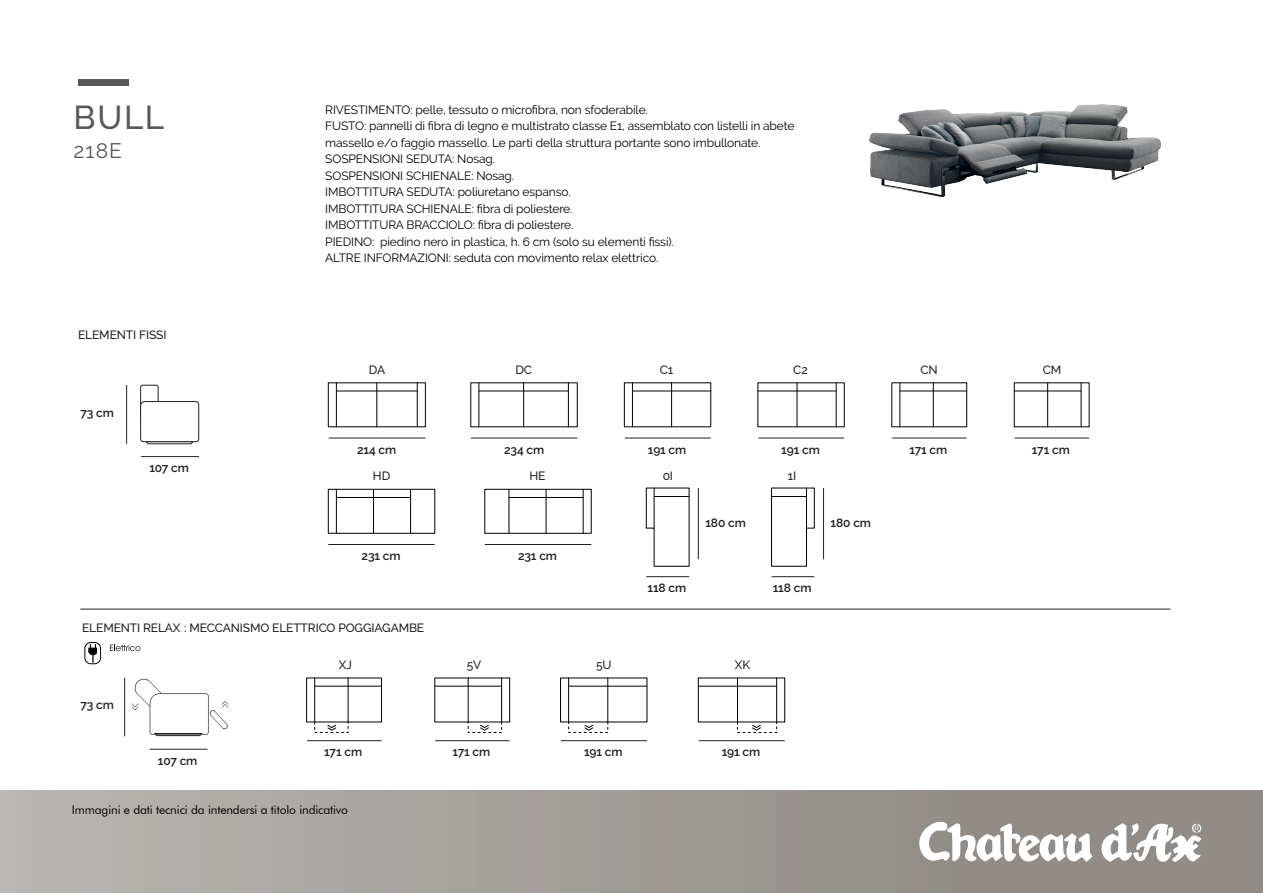
<style>
.page{position:relative;width:1263px;height:893px;background:#fff}
.page>*{position:absolute;margin:0;border:0;box-sizing:border-box;transform-origin:0 0}
.t1{font:500 33px "Raleway";color:#57585a}
.t2{font:21px "Raleway";color:#57585a}
.t3{font:12px/16.5px "Raleway";letter-spacing:-.01em;color:#000001}
.t4{font:600 12px "Raleway";letter-spacing:-.01em;color:#231f20}
.t5{font:500 12px "Raleway";letter-spacing:-.01em;color:#231f20}
.t6{font:12px "Futura BT";letter-spacing:-.01em;color:#000001}
</style>
<div class="page">
<div style="left:78px;top:79px;width:51px;height:6px;background:#57585a"></div>
<div style="left:0;top:790px;width:1263px;height:103px;background:linear-gradient(to right,#b7b4b1,#8a847f)"></div>
<div style="left:140px;top:385px;width:18px;height:35px;border:1px solid #231f20;border-radius:2px"></div>
<hr style="left:126px;top:385px;width:1px;height:59px;background:#231f20">
<hr style="left:141px;top:456px;width:58px;height:1px;background:#231f20">
<hr style="left:329px;top:438px;width:96px;height:1px;background:#231f20">
<hr style="left:471px;top:438px;width:106px;height:1px;background:#231f20">
<svg style="left:140px;top:401px;width:59px;height:43px"></svg>
<svg style="left:919px;top:821px;width:173px;height:42px"></svg>
<svg style="left:1101px;top:823px;width:100px;height:39px"></svg>
<div style="left:328px;top:383px;width:98px;height:44px;border:1px solid #000001"></div>
<hr style="left:336px;top:383px;width:1px;height:44px;background:#000001">
<hr style="left:417px;top:383px;width:1px;height:44px;background:#000001">
<hr style="left:336px;top:391px;width:81px;height:1px;background:#000001">
<hr style="left:377px;top:383px;width:1px;height:44px;background:#000001">
<hr style="left:561px;top:740px;width:86px;height:1px;background:#231f20">
<hr style="left:568px;top:678px;width:1px;height:44px;background:#000001">
<hr style="left:569px;top:686px;width:78px;height:1px;background:#000001">
<hr style="left:607px;top:678px;width:1px;height:44px;background:#000001">
<hr style="left:892px;top:438px;width:75px;height:1px;background:#231f20">
<hr style="left:900px;top:383px;width:1px;height:44px;background:#000001">
<hr style="left:900px;top:391px;width:67px;height:1px;background:#000001">
<hr style="left:933px;top:383px;width:1px;height:44px;background:#000001">
<hr style="left:307px;top:740px;width:74px;height:1px;background:#231f20">
<div style="left:306px;top:678px;width:76px;height:44px;border:1px solid #000001"></div>
<hr style="left:314px;top:678px;width:1px;height:44px;background:#000001">
<hr style="left:315px;top:686px;width:66px;height:1px;background:#000001">
<hr style="left:348px;top:678px;width:1px;height:44px;background:#000001">
<hr style="left:1015px;top:438px;width:74px;height:1px;background:#231f20">
<hr style="left:1081px;top:383px;width:1px;height:44px;background:#000001">
<hr style="left:1014px;top:391px;width:67px;height:1px;background:#000001">
<hr style="left:1047px;top:383px;width:1px;height:44px;background:#000001">
<hr style="left:758px;top:438px;width:86px;height:1px;background:#231f20">
<hr style="left:836px;top:383px;width:1px;height:44px;background:#000001">
<hr style="left:758px;top:391px;width:78px;height:1px;background:#000001">
<hr style="left:797px;top:383px;width:1px;height:44px;background:#000001">
<hr style="left:625px;top:438px;width:86px;height:1px;background:#231f20">
<hr style="left:632px;top:383px;width:1px;height:44px;background:#000001">
<hr style="left:632px;top:391px;width:79px;height:1px;background:#000001">
<hr style="left:671px;top:383px;width:1px;height:44px;background:#000001">
<hr style="left:646px;top:576px;width:43px;height:1px;background:#231f20">
<hr style="left:568px;top:383px;width:1px;height:44px;background:#000001">
<hr style="left:523px;top:383px;width:1px;height:44px;background:#000001">
<hr style="left:479px;top:383px;width:1px;height:44px;background:#000001">
<hr style="left:479px;top:391px;width:89px;height:1px;background:#000001">
<hr style="left:328px;top:544px;width:107px;height:1px;background:#231f20">
<div style="left:328px;top:489px;width:107px;height:44px;border:1px solid #000001"></div>
<hr style="left:410px;top:489px;width:1px;height:44px;background:#000001">
<hr style="left:373px;top:489px;width:1px;height:44px;background:#000001">
<hr style="left:336px;top:489px;width:1px;height:44px;background:#000001">
<hr style="left:336px;top:497px;width:75px;height:1px;background:#000001">
<hr style="left:485px;top:544px;width:106px;height:1px;background:#231f20">
<div style="left:485px;top:489px;width:106px;height:44px;border:1px solid #000001"></div>
<hr style="left:509px;top:489px;width:1px;height:44px;background:#000001">
<hr style="left:546px;top:489px;width:1px;height:44px;background:#000001">
<hr style="left:583px;top:489px;width:1px;height:44px;background:#000001">
<hr style="left:509px;top:497px;width:74px;height:1px;background:#000001">
<svg style="left:646px;top:488px;width:43px;height:79px"></svg>
<hr style="left:654px;top:488px;width:1px;height:40px;background:#000001">
<hr style="left:698px;top:488px;width:1px;height:71px;background:#231f20">
<hr style="left:771px;top:576px;width:43px;height:1px;background:#231f20">
<svg style="left:771px;top:488px;width:44px;height:79px"></svg>
<hr style="left:806px;top:488px;width:1px;height:40px;background:#000001">
<hr style="left:823px;top:488px;width:1px;height:71px;background:#231f20">
<hr style="left:80px;top:609px;width:1090px;height:1px;background:#231f20">
<hr style="left:124px;top:678px;width:1px;height:58px;background:#231f20">
<hr style="left:150px;top:749px;width:57px;height:1px;background:#231f20">
<svg style="left:110px;top:645px;width:30px;height:6px"></svg>
<img style="left:86px;top:642px;width:11px;height:20px">
<div style="left:84px;top:642px;width:17px;height:22px;border:1px solid #07070a;border-radius:6px"></div>
<img style="left:131px;top:678px;width:98px;height:59px">
<svg style="left:154px;top:733px;width:49px;height:3px"></svg>
<img style="left:869px;top:104px;width:292px;height:93px">
<svg style="left:328px;top:725px;width:8px;height:5px"></svg>
<hr style="left:435px;top:740px;width:75px;height:1px;background:#231f20">
<hr style="left:501px;top:678px;width:1px;height:44px;background:#000001">
<hr style="left:435px;top:686px;width:67px;height:1px;background:#000001">
<hr style="left:468px;top:678px;width:1px;height:44px;background:#000001">
<svg style="left:480px;top:725px;width:9px;height:5px"></svg>
<svg style="left:585px;top:725px;width:8px;height:5px"></svg>
<hr style="left:699px;top:740px;width:86px;height:1px;background:#231f20">
<hr style="left:776px;top:678px;width:1px;height:44px;background:#000001">
<hr style="left:698px;top:686px;width:79px;height:1px;background:#000001">
<hr style="left:737px;top:678px;width:1px;height:44px;background:#000001">
<svg style="left:752px;top:725px;width:9px;height:5px"></svg>
<h1 class="t1" style="left:74px;top:98px;width:92px">BULL</h1>
<h2 class="t2" style="left:74px;top:139px;width:50px">218E</h2>
<p class="t3" style="left:325px;top:101px;width:471px">RIVESTIMENTO: pelle, tessuto o microfibra, non sfoderabile.<br>FUSTO: pannelli di fibra di legno e multistrato classe E1, assemblato con listelli in abete massello e/o faggio massello. Le parti della struttura portante sono imbullonate.<br>SOSPENSIONI SEDUTA: Nosag.<br>SOSPENSIONI SCHIENALE: Nosag.<br>IMBOTTITURA SEDUTA: poliuretano espanso.<br>IMBOTTITURA SCHIENALE: fibra di poliestere.<br>IMBOTTITURA BRACCIOLO: fibra di poliestere.<br>PIEDINO: piedino nero in plastica, h. 6 cm (solo su elementi fissi).<br>ALTRE INFORMAZIONI: seduta con movimento relax elettrico.</p>
<p class="t5" style="left:78px;top:327px;width:90px">ELEMENTI FISSI</p>
<p class="t4" style="left:80px;top:405px;width:35px">73 cm</p>
<p class="t4" style="left:149px;top:461px;width:41px">107 cm</p>
<p class="t5" style="left:369px;top:363px;width:18px">DA</p>
<p class="t5" style="left:515px;top:363px;width:18px">DC</p>
<p class="t4" style="left:357px;top:442px;width:41px">214 cm</p>
<p class="t4" style="left:504px;top:442px;width:42px">234 cm</p>
<p class="t5" style="left:373px;top:469px;width:19px">HD</p>
<p class="t4" style="left:362px;top:549px;width:41px">231 cm</p>
<p class="t5" style="left:529px;top:469px;width:18px">HE</p>
<p class="t4" style="left:518px;top:549px;width:41px">231 cm</p>
<p class="t5" style="left:82px;top:621px;width:344px">ELEMENTI RELAX : MECCANISMO ELETTRICO POGGIAGAMBE</p>
<p class="t4" style="left:80px;top:698px;width:35px">73 cm</p>
<p class="t4" style="left:158px;top:754px;width:41px">107 cm</p>
<p class="t5" style="left:339px;top:658px;width:15px">XJ</p>
<p class="t4" style="left:324px;top:745px;width:39px">171 cm</p>
<p class="t6" style="left:72px;top:803px;width:278px">Immagini e dati tecnici da intendersi a titolo indicativo</p>
<p class="t5" style="left:467px;top:658px;width:16px">5V</p>
<p class="t4" style="left:452px;top:745px;width:39px">171 cm</p>
<p class="t5" style="left:596px;top:658px;width:17px">5U</p>
<p class="t5" style="left:660px;top:363px;width:15px">C1</p>
<p class="t5" style="left:793px;top:363px;width:16px">C2</p>
<p class="t4" style="left:648px;top:442px;width:40px">191 cm</p>
<p class="t4" style="left:781px;top:442px;width:40px">191 cm</p>
<p class="t5" style="left:663px;top:469px;width:12px">0I</p>
<p class="t5" style="left:788px;top:469px;width:10px">1I</p>
<p class="t4" style="left:705px;top:516px;width:42px">180 cm</p>
<p class="t4" style="left:831px;top:516px;width:42px">180 cm</p>
<p class="t4" style="left:647px;top:581px;width:40px">118 cm</p>
<p class="t4" style="left:773px;top:581px;width:40px">118 cm</p>
<p class="t5" style="left:735px;top:658px;width:17px">XK</p>
<p class="t4" style="left:584px;top:745px;width:40px">191 cm</p>
<p class="t4" style="left:722px;top:745px;width:40px">191 cm</p>
<p class="t5" style="left:920px;top:363px;width:19px">CN</p>
<p class="t4" style="left:909px;top:442px;width:39px">171 cm</p>
<p class="t5" style="left:1043px;top:363px;width:20px">CM</p>
<p class="t4" style="left:1032px;top:442px;width:39px">171 cm</p>
</div>
